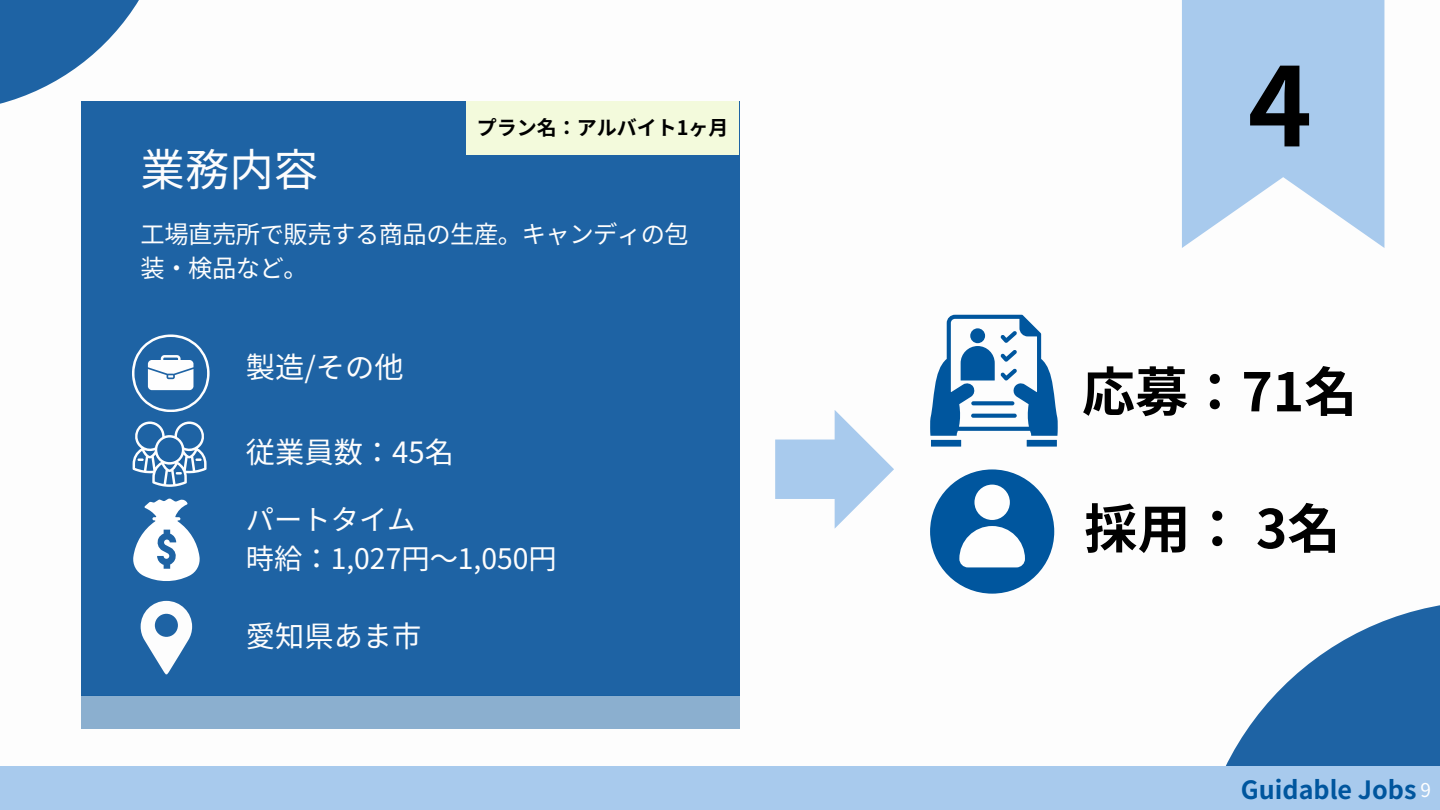
<style>
.page{position:relative;width:1440px;height:810px;background:#fff}
.page>*{position:absolute;margin:0;border:0;box-sizing:border-box;transform-origin:0 0}
.t1{font:700 109.2px "Noto Sans JP";color:#000}
.t2{font:700 53.2px "Noto Sans JP";color:#000}
.t3{font:44.4px "Noto Sans JP";color:#fdfdfd}
.t4{font:29.3px "Noto Sans JP";color:#fdfdfd}
.t5{font:28.3px/39px "Noto Sans JP";color:#fdfdfd}
.t6{font:700 25.1px "Noto Sans JP";color:#00569e}
.t7{font:24.3px/33.8px "Noto Sans CJ Ksc";letter-spacing:-.02em;color:#fdfdfd}
.t8{font:700 20px "Noto Sans JP";color:#000}
.t9{font:19px "Noto Sans JP";color:#fff}
</style>
<div class="page">
<div style="left:81px;top:101px;width:658px;height:594px;background:#1e63a4"></div>
<div style="left:81px;top:695px;width:658px;height:34px;background:#8bafcf"></div>
<svg style="left:0;top:0;width:139px;height:104px;fill:#1e63a4"></svg>
<div style="left:930px;top:469px;width:124px;height:125px;background:#00569e;border-radius:50%"></div>
<div style="left:974px;top:485px;width:36px;height:35px;background:#fefefe;border-radius:50%"></div>
<svg style="left:959px;top:526px;width:66px;height:41px"></svg>
<svg style="left:132px;top:334px;width:77px;height:78px"></svg>
<svg style="left:132px;top:422px;width:75px;height:65px"></svg>
<svg style="left:133px;top:499px;width:66px;height:82px"></svg>
<svg style="left:141px;top:601px;width:51px;height:74px"></svg>
<svg style="left:930px;top:315px;width:128px;height:132px"></svg>
<div style="left:466px;top:101px;width:273px;height:54px;background:#f3fadc"></div>
<svg style="left:775px;top:410px;width:119px;height:119px"></svg>
<svg style="left:1182px;top:0;width:202px;height:248px;fill:#a8caed"></svg>
<svg style="left:1195px;top:605px;width:245px;height:162px;fill:#1e63a4"></svg>
<div style="left:0;top:767px;width:1440px;height:43px;background:#a8caed"></div>
<p class="t8" style="left:477px;top:111px;width:249px">プラン名：アルバイト1ヶ月</p>
<p class="t3" style="left:141px;top:134px;width:179px">業務内容</p>
<p class="t7" style="left:141px;top:216px;width:548px">工場直売所で販売する商品の生産。キャンディの包装・検品など。</p>
<h2 class="t4" style="left:246px;top:344px;width:159px">製造/その他</h2>
<h5 class="t4" style="left:246px;top:429px;width:210px">従業員数：45名</h5>
<p class="t5" style="left:246px;top:499px;width:313px">パートタイム<br>時給：1,027円〜1,050円</p>
<p class="t4" style="left:246px;top:613px;width:177px">愛知県あま市</p>
<h3 class="t1" style="left:1248px;top:20px;width:66px">4</h3>
<p class="t2" style="left:1082px;top:350px;width:277px">応募：71名</p>
<p class="t2" style="left:1084px;top:486px;width:258px">採用： 3名</p>
<h3 class="t6" style="left:1241px;top:770px;width:177px">Guidable Jobs</h3>
<h3 class="t9" style="left:1421px;top:775px;width:12px">9</h3>
</div>
